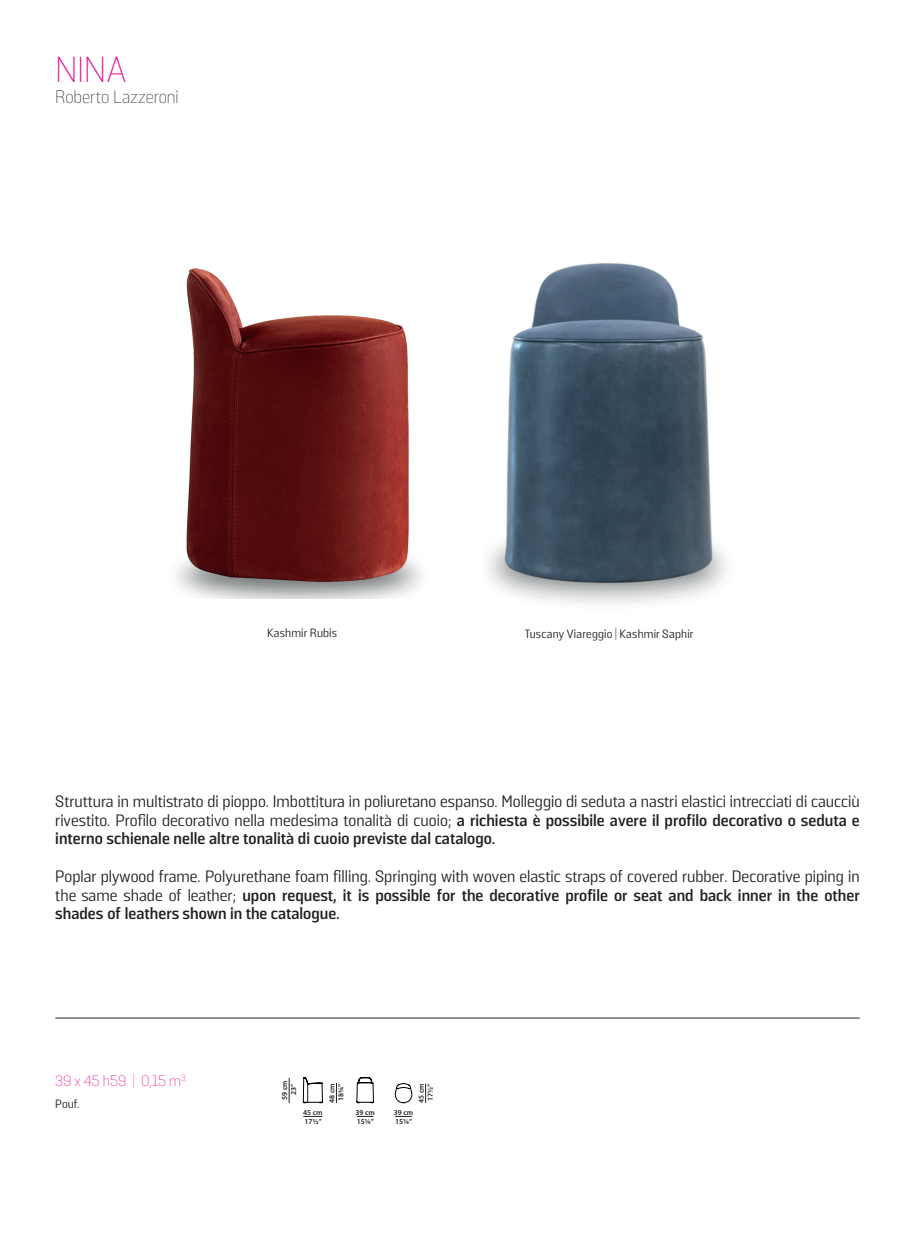
<style>
.page{position:relative;width:915px;height:1234px;background:#fff}
.page>*{position:absolute;margin:0;border:0;box-sizing:border-box;transform-origin:0 0}
.t1{font:200 36px "Solido";color:#ed028c}
.t2{font:200 18px "Solido";color:#231f20}
.t3{font:16.5px/18.8px "Solido";color:#231f20;text-align:justify}
.t4{font:200 15px "Solido";color:#ed028c}
.t5{font:12px "Solido";letter-spacing:.015em;color:#231f20}
.t6{font:600 7.5px/9px "Myriad Pro";color:#231f20}
.s1{font-weight:700}
</style>
<div class="page">
<hr style="left:55px;top:1017px;width:804px;height:1px;background:#231f20">
<svg style="left:289px;top:1077px;width:1px;height:25px"></svg>
<svg style="left:303px;top:1115px;width:19px;height:1px"></svg>
<svg style="left:394px;top:1083px;width:18px;height:19px"></svg>
<svg style="left:303px;top:1077px;width:71px;height:25px"></svg>
<svg style="left:357px;top:1115px;width:16px;height:1px"></svg>
<svg style="left:395px;top:1115px;width:16px;height:1px"></svg>
<svg style="left:425px;top:1083px;width:1px;height:19px"></svg>
<img style="left:176px;top:268px;width:246px;height:330px">
<img style="left:487px;top:263px;width:239px;height:341px">
<p class="t1" style="left:55px;top:49px;width:72px">NINA</p>
<p class="t2" style="left:55px;top:86px;width:125px">Roberto Lazzeroni</p>
<p class="t5" style="left:267px;top:626px;width:71px">Kashmir Rubis</p>
<p class="t5" style="left:524px;top:627px;width:170px">Tuscany Viareggio | Kashmir Saphir</p>
<p class="t3" style="left:55px;top:792px;width:805px">Struttura in multistrato di pioppo. Imbottitura in poliuretano espanso. Molleggio di seduta a nastri elastici intrecciati di caucciù rivestito. Profilo decorativo nella medesima tonalità di cuoio; <span class="s1">a richiesta è possibile avere il profilo decorativo o seduta e interno schienale nelle altre tonalità di cuoio previste dal catalogo.</span></p>
<p class="t3" style="left:55px;top:867px;width:805px">Poplar plywood frame. Polyurethane foam filling. Springing with woven elastic straps of covered rubber. Decorative piping in the same shade of leather; <span class="s1">upon request, it is possible for the decorative profile or seat and back inner in the other shades of leathers shown in the catalogue.</span></p>
<p class="t4" style="left:55px;top:1072px;width:132px">39 x 45 h59 | 0,15 m<sup>3</sup></p>
<p class="t5" style="left:55px;top:1096px;width:26px">Pouf.</p>
<p class="t6" style="left:280px;top:1099px;width:21px;text-align:center;rotate:-90deg">59 cm<br>23”</p>
<p class="t6" style="left:327px;top:1102px;width:21px;rotate:-90deg">48 cm<br>18¾”</p>
<p class="t6" style="left:416px;top:1102px;width:21px;rotate:-90deg">45 cm<br>17½”</p>
<p class="t6" style="left:303px;top:1106px;width:21px">45 cm<br>17½”</p>
<p class="t6" style="left:355px;top:1106px;width:21px">39 cm<br>15¼”</p>
<p class="t6" style="left:393px;top:1106px;width:21px">39 cm<br>15¼”</p>
</div>
